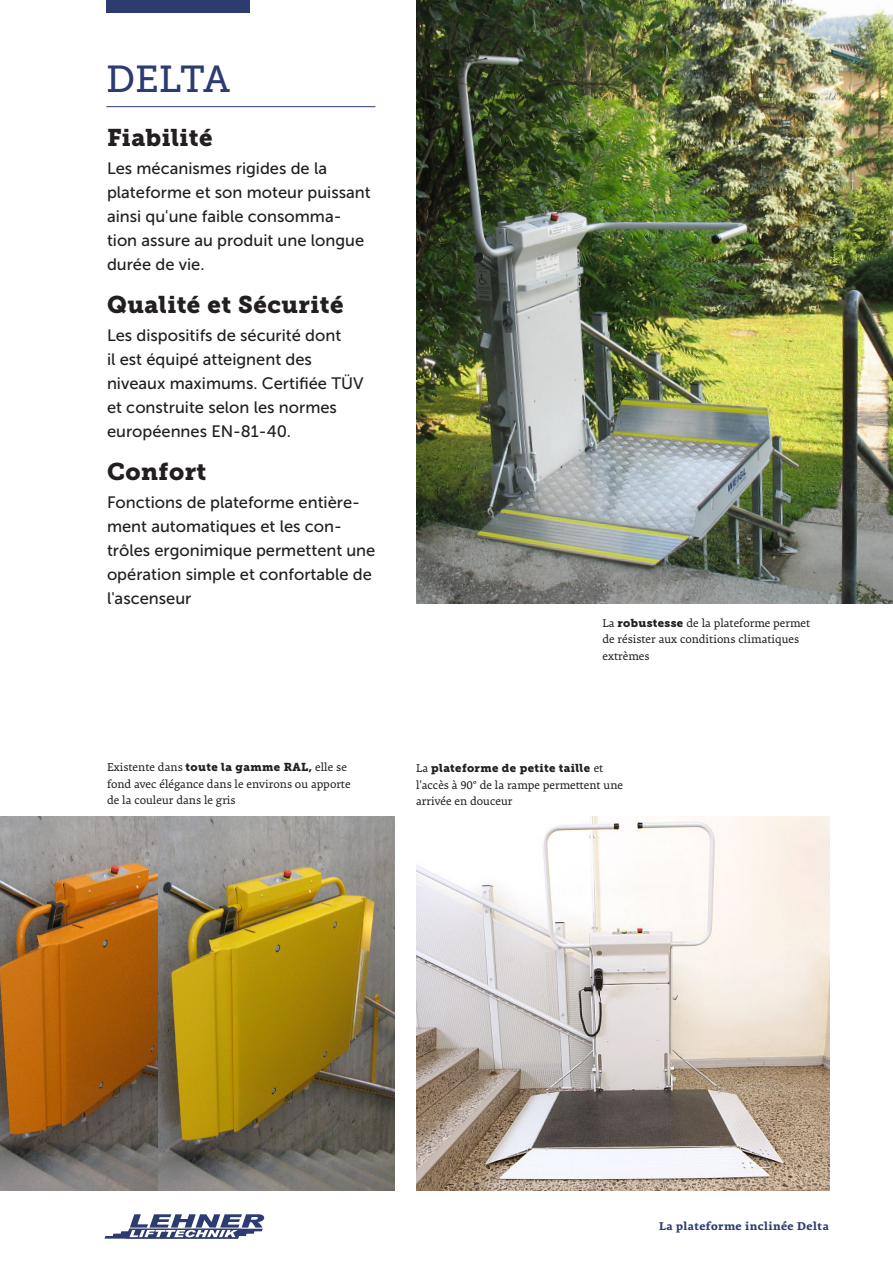
<style>
.page{position:relative;width:893px;height:1263px;background:#fff}
.page>*{position:absolute;margin:0;border:0;box-sizing:border-box;transform-origin:0 0}
.Headline_2_Stairclim{font:37.5px "Museo Slab 500";letter-spacing:-.025em;color:#2d3c70}
.Aufzählung_unter_H2{font:24px "Museo Slab 900";letter-spacing:.02em;color:#231f20}
.Aufzählung_unter_H2-2{font:16.5px/24px "Museo Sans 500";color:#231f20}
.Bildtexte{font:12.3px/16.5px "Premiera";color:#231f20}
.Bildtexte-2{font:700 12px "Premiera";letter-spacing:.04em;color:#2d3c70}
.Bildtexte-3{font:11.4px "Museo Slab 900";letter-spacing:.03em;color:#231f20}
.s1{font-family:"Museo Slab 900";font-size:11.4px}
.s2{font-family:"Premiera";font-size:12.3px}
</style>
<div class="page">
<div style="left:106px;top:0;width:144px;height:13px;background:#2d3c70"></div>
<img style="left:416px;top:0;width:477px;height:604px">
<hr style="left:106px;top:106px;width:269px;height:1px;background:#2d3c70">
<svg style="left:104px;top:1214px;width:161px;height:25px"></svg>
<img style="left:0;top:816px;width:158px;height:375px">
<img style="left:158px;top:816px;width:237px;height:375px">
<img style="left:417px;top:816px;width:412px;height:375px">
<p class="Headline_2_Stairclim" style="left:106px;top:58px;width:125px">DELTA</p>
<p class="Aufzählung_unter_H2" style="left:107px;top:123px;width:107px">Fiabilité</p>
<p class="Aufzählung_unter_H2-2" style="left:107px;top:156px;width:265px">Les mécanismes rigides de la plateforme et son moteur puissant ainsi qu'une faible consomma&shy;tion assure au produit une longue durée de vie.</p>
<h2 class="Aufzählung_unter_H2" style="left:107px;top:290px;width:238px">Qualité et Sécurité</h2>
<p class="Aufzählung_unter_H2-2" style="left:107px;top:323px;width:258px">Les dispositifs de sécurité dont<br>il est équipé atteignent des niveaux maximums. Certifiée TÜV et construite selon les normes européennes EN-81-40.</p>
<p class="Aufzählung_unter_H2" style="left:107px;top:457px;width:101px">Confort</p>
<p class="Aufzählung_unter_H2-2" style="left:107px;top:490px;width:270px">Fonctions de plateforme entière&shy;ment automatiques et les con&shy;trôles ergonimique permettent une opération simple et confortable de l'ascenseur</p>
<p class="Bildtexte" style="left:107px;top:759px;width:245px">Existente dans <span class="s1">toute la gamme RAL,</span> elle se fond avec élégance dans le environs ou apporte de la couleur dans le gris</p>
<p class="Bildtexte" style="left:602px;top:614px;width:209px">La <span class="s1">robustesse</span> de la plateforme permet de résister aux conditions climatiques extrèmes</p>
<p class="Bildtexte-3" style="left:416px;top:761px;width:189px"><span class="s2">La</span> plateforme de petite taille <span class="s2">et</span></p>
<p class="Bildtexte" style="left:416px;top:776px;width:208px">l'accès à 90° de la rampe permettent une arrivée en douceur</p>
<p class="Bildtexte-2" style="left:659px;top:1218px;width:171px">La plateforme inclinée Delta</p>
</div>
